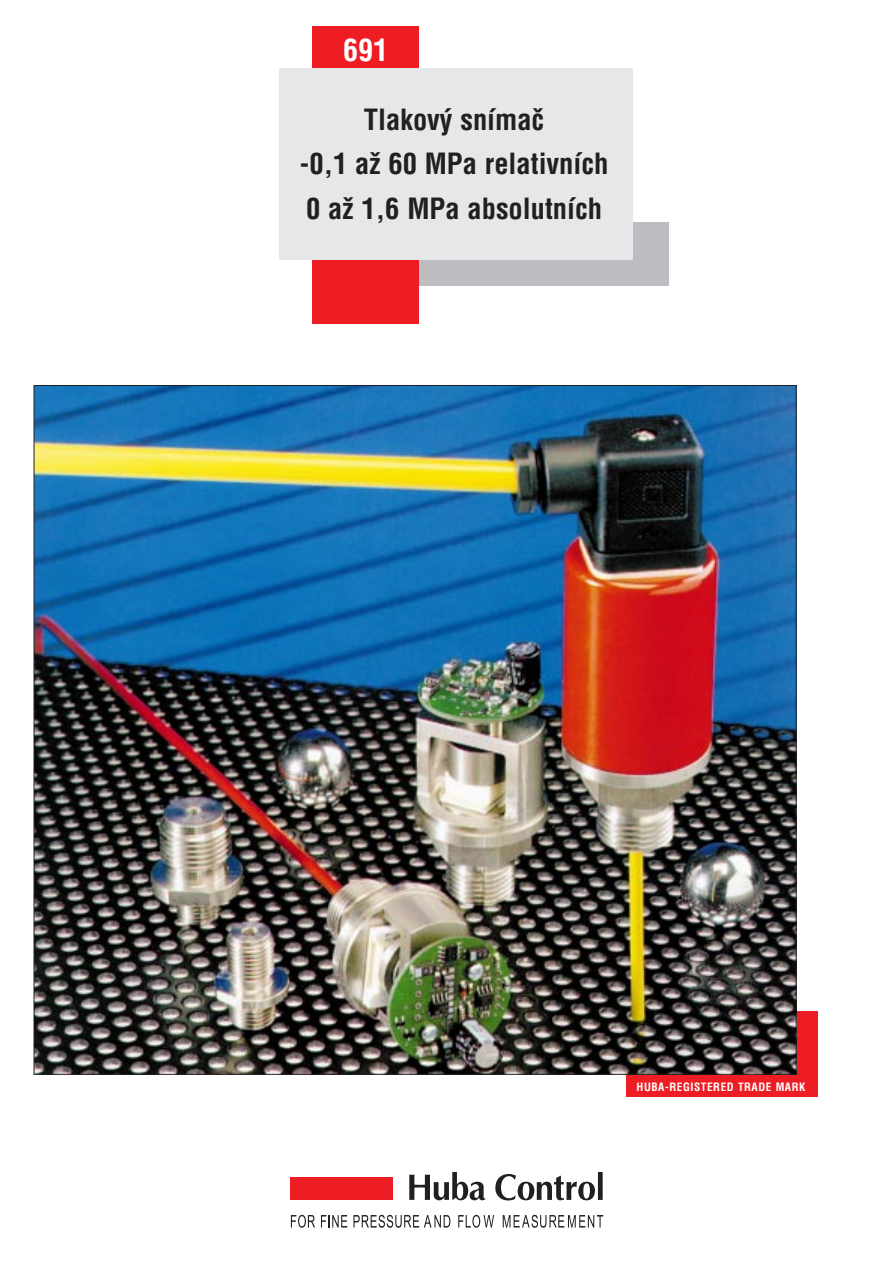
<style>
.page{position:relative;width:893px;height:1263px;background:#fff}
.page>*{position:absolute;margin:0;border:0;box-sizing:border-box;transform-origin:0 0}
.t1{font:700 30px "Switzerland Condensed";color:#fff}
.t2{font:700 28.5px/44.4px "Switzerland Condensed";color:#231f20;text-align:center}
.t3{font:700 11.25px "Switzerland Condensed";letter-spacing:.05em;color:#fff}
</style>
<div class="page">
<div style="left:626px;top:1011px;width:191px;height:85px;background:#ee1d23"></div>
<div style="left:417px;top:222px;width:251px;height:64px;background:#bcbdc0"></div>
<div style="left:312px;top:26px;width:107px;height:298px;background:#ee1d23"></div>
<div style="left:279px;top:69px;width:353px;height:191px;background:#e6e7e9"></div>
<div style="left:290px;top:1177px;width:102px;height:23px;background:#ee1d23"></div>
<svg style="left:409px;top:1172px;width:76px;height:28px"></svg>
<svg style="left:495px;top:1172px;width:107px;height:28px"></svg>
<svg style="left:291px;top:1215px;width:24px;height:13px"></svg>
<svg style="left:321px;top:1215px;width:26px;height:13px"></svg>
<svg style="left:353px;top:1215px;width:97px;height:13px"></svg>
<svg style="left:458px;top:1215px;width:36px;height:13px"></svg>
<svg style="left:502px;top:1215px;width:101px;height:13px"></svg>
<img style="left:36px;top:387px;width:758px;height:686px">
<p class="t1" style="left:343px;top:40px;width:46px">691</p>
<p class="t2" style="left:300px;top:101px;width:310px">Tlakový snímač<br>−0,1 až 60 MPa relativních<br>0 až 1,6 MPa absolutních</p>
<p class="t3" style="left:636px;top:1083px;width:170px">HUBA−REGISTERED TRADE MARK</p>
</div>
